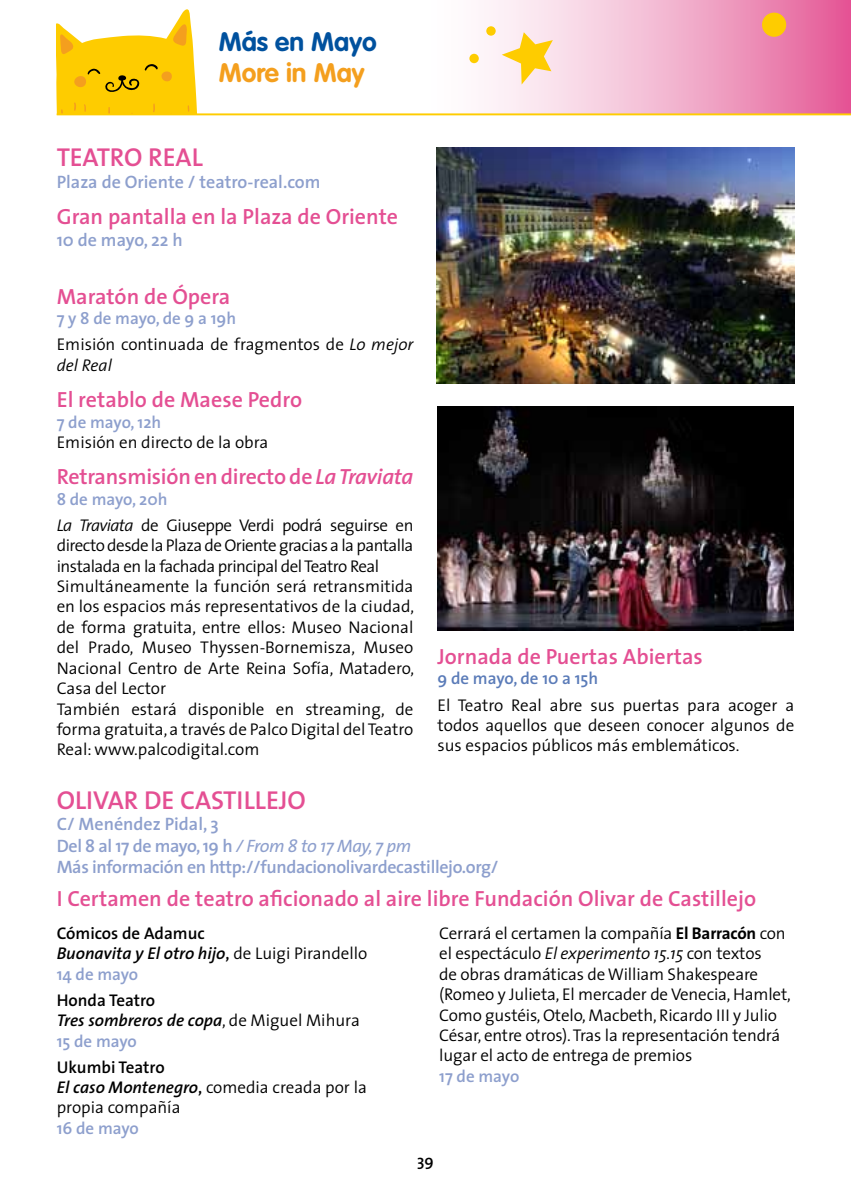
<style>
.page{position:relative;width:851px;height:1191px;background:#fff}
.page>*{position:absolute;margin:0;border:0;box-sizing:border-box;transform-origin:0 0}
.t1{font:700 26.4px "VAG Rounded";color:#00519e}
.t2{font:700 26.4px "VAG Rounded";color:#f49f1e}
.t3{font:600 26px "The Sans";letter-spacing:-.005em;color:#e44f93}
.t4{font:600 22px "The Sans";color:#e44f93}
.t5{font:600 18px/21.6px "The Sans";letter-spacing:-.02em;color:#8d9fcd}
.t6{font:600 18px "The Sans";color:#8d9fcd}
.t7{font:300 17px/20.4px "The Sans";letter-spacing:-.01em;color:#000}
.t8{font:italic 600 17px/20.4px "The Sans";color:#000}
.t9{font:300 17px/26px "The Sans";letter-spacing:-.03em;color:#000}
.t10{font:600 17px "The Sans";color:#8d9fcd}
.t11{font:600 17px "The Sans";color:#5a7bb8}
.t12{font:italic 300 17px "The Sans";color:#000}
.t13{font:600 16px "The Sans";color:#000}
.s1{font-weight:600;color:#8d9fcd}
.s2{font-style:italic}
.s3{font-weight:400;font-style:italic}
.s4{font-style:normal}
.s5{font-weight:300;font-style:normal}
.s6{font-style:normal;color:#8d9fcd}
.s7{font-weight:600}
.s8{font-weight:600;font-style:italic}
.s9{font-weight:700}
</style>
<div class="page">
<svg style="left:473px;top:0;width:377px;height:113px;background:#f1afcc"></svg>
<svg style="left:57px;top:9px;width:140px;height:104px"></svg>
<div style="left:761px;top:13px;width:25px;height:24px;background:#fecc00;border-radius:50%"></div>
<div style="left:469px;top:54px;width:9px;height:9px;background:#fecc00;border-radius:50%"></div>
<svg style="left:501px;top:32px;width:52px;height:53px;background:#fcde96"></svg>
<div style="left:486px;top:26px;width:9px;height:10px;background:#fecc00;border-radius:50%"></div>
<hr style="left:57px;top:113px;width:793px;height:2px;background:#fecc00">
<img style="left:437px;top:147px;width:357px;height:237px">
<img style="left:437px;top:406px;width:356px;height:225px">
<h1 class="t1" style="left:219px;top:26px;width:159px">Más en Mayo</h1>
<h1 class="t2" style="left:219px;top:57px;width:147px">More in May</h1>
<h2 class="t3" style="left:57px;top:136px;width:148px">TEATRO REAL</h2>
<p class="t6" style="left:57px;top:167px;width:265px">Plaza de Oriente / teatro-real.com</p>
<p class="t4" style="left:57px;top:199px;width:343px">Gran pantalla en la Plaza de Oriente</p>
<p class="t6" style="left:57px;top:225px;width:128px">10 de mayo, 22 h</p>
<p class="t4" style="left:57px;top:278px;width:175px">Maratón de Ópera</p>
<p class="t7" style="left:57px;top:305px;width:358px;line-height:26px"><span class="s1">7 y 8 de mayo, de 9 a 19h<br></span>Emisión continuada de fragmentos de <span class="s2">Lo mejor</span></p>
<p class="t12" style="left:57px;top:351px;width:57px">del Real</p>
<p class="t4" style="left:57px;top:381px;width:247px">El retablo de Maese Pedro</p>
<p class="t10" style="left:57px;top:407px;width:106px">7 de mayo, 12h</p>
<p class="t7" style="left:57px;top:431px;width:213px">Emisión en directo de la obra</p>
<p class="t4" style="left:57px;top:458px;width:358px">Retransmisión en directo de <span class="s2">La Traviata</span></p>
<p class="t9" style="left:57px;top:485px;width:358px"><span class="s1">8 de mayo, 20h<br></span><span class="s2">La Traviata</span> de Giuseppe Verdi podrá seguirse en</p>
<p class="t7" style="left:57px;top:535px;width:359px">directo desde la Plaza de Oriente gracias a la pantalla instalada en la fachada principal del Teatro Real Simultáneamente la función será retransmitida en los espacios más representativos de la ciudad, de forma gratuita, entre ellos: Museo Nacional del Prado, Museo Thyssen-Bornemisza, Museo Nacional Centro de Arte Reina Sofía, Matadero, Casa del Lector<br>También estará disponible en streaming, de forma gratuita, a través de Palco Digital del Teatro Real: www.palcodigital.com</p>
<p class="t4" style="left:437px;top:638px;width:267px">Jornada de Puertas Abiertas</p>
<p class="t11" style="left:437px;top:664px;width:162px">9 de mayo, de 10 a 15h</p>
<p class="t7" style="left:437px;top:694px;width:358px;text-align:justify">El Teatro Real abre sus puertas para acoger a todos aquellos que deseen conocer algunos de sus espacios públicos más emblemáticos.</p>
<h2 class="t3" style="left:57px;top:778px;width:250px">OLIVAR DE CASTILLEJO</h2>
<p class="t5" style="left:57px;top:813px;width:443px">C/ Menéndez Pidal, 3<br>Del 8 al 17 de mayo, 19 h <span class="s3">/ From 8 to 17 May, 7 pm<br></span>Más información en http://fundacionolivardecastillejo.org/</p>
<p class="t4" style="left:57px;top:880px;width:700px">I Certamen de teatro aficionado al aire libre Fundación Olivar de Castillejo</p>
<p class="t8" style="left:57px;top:922px;width:312px"><span class="s4">Cómicos de Adamuc<br></span>Buonavita y El otro hijo<span class="s4">,</span> <span class="s5">de Luigi Pirandello<br></span><span class="s6">14 de mayo</span></p>
<p class="t8" style="left:57px;top:989px;width:304px"><span class="s4">Honda Teatro<br></span>Tres sombreros de copa<span class="s5">, de Miguel Mihura<br></span><span class="s6">15 de mayo</span></p>
<p class="t7" style="left:57px;top:1056px;width:311px"><span class="s7">Ukumbi Teatro<br></span><span class="s8">El caso Montenegro</span><span class="s7">,</span> comedia creada por la propia compañía</p>
<p class="t10" style="left:57px;top:1114px;width:84px">16 de mayo</p>
<p class="t7" style="left:439px;top:922px;width:353px">Cerrará el certamen la compañía <span class="s9">El Barracón</span> con el espectáculo <span class="s2">El experimento 15.15</span> con textos<br>de obras dramáticas de William Shakespeare (Romeo y Julieta, El mercader de Venecia, Hamlet, Como gustéis, Otelo, Macbeth, Ricardo III y Julio César, entre otros). Tras la representación tendrá lugar el acto de entrega de premios</p>
<p class="t10" style="left:439px;top:1061px;width:82px">17 de mayo</p>
<p class="t13" style="left:417px;top:1147px;width:18px">39</p>
</div>
